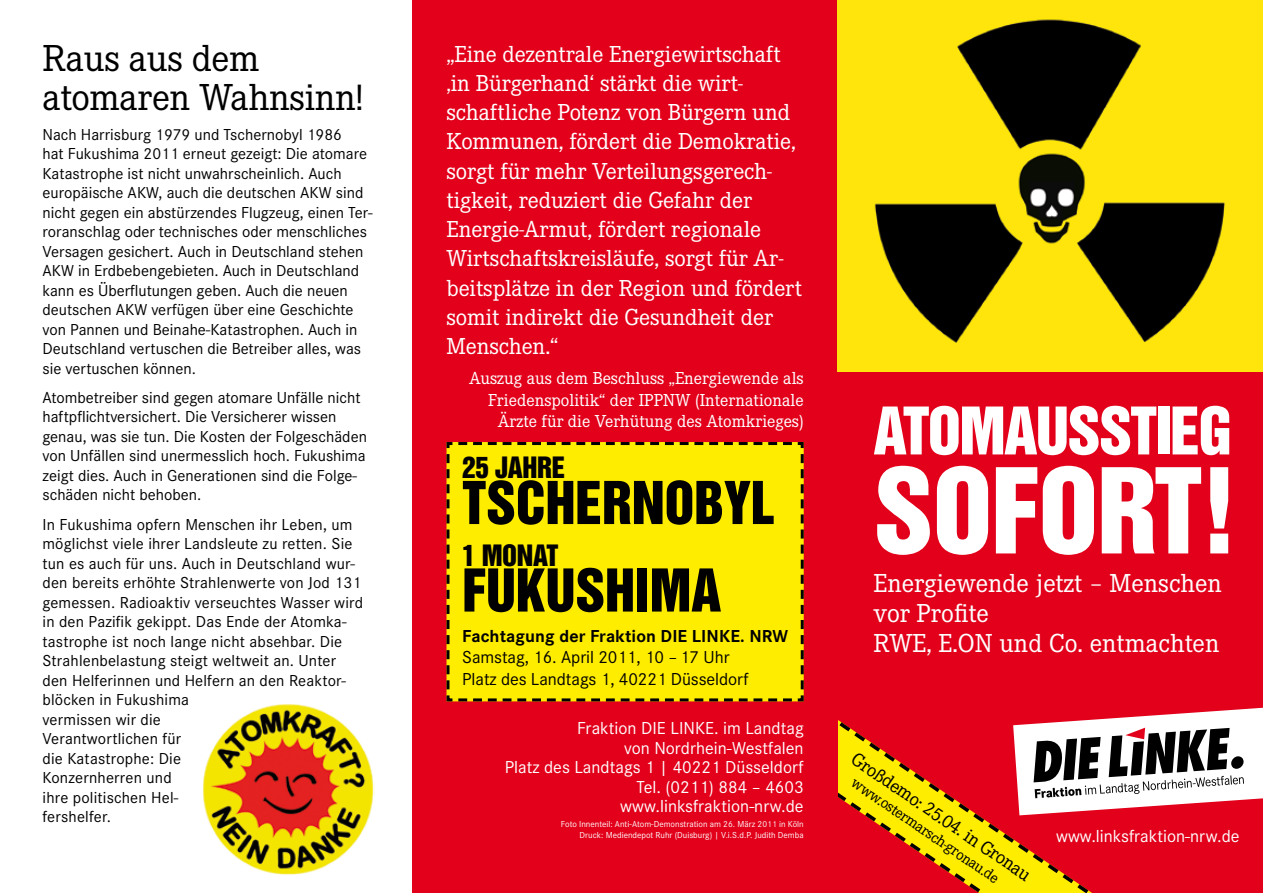
<style>
.page{position:relative;width:1263px;height:893px;background:#fff}
.page>*{position:absolute;margin:0;border:0;box-sizing:border-box;transform-origin:0 0}
.t1{font:108px "Helvetica Inserat LT";letter-spacing:-.01em;color:#fff}
.t2{font:60px "Helvetica Inserat LT";letter-spacing:-.03em;color:#fff}
.t3{font:54px "Helvetica Inserat LT";letter-spacing:-.005em;color:#000}
.t4{font:39px/39px "Corporate E";letter-spacing:-.01em;color:#000}
.t5{font:27px/30px "Corporate E";color:#fff}
.t6{font:27px "Helvetica Inserat LT";letter-spacing:-.015em;color:#000}
.t7{font:24px/29.2px "Corporate E";letter-spacing:-.005em;color:#fff}
.t8{font:19.5px "Corporate E";color:#000}
.t9{font:18px/19.5px "Corporate S";color:#fff;text-align:right}
.t10{font:18px/21.6px "Corporate E";color:#fff;text-align:right}
.t11{font:18px/21.6px "Corporate S";letter-spacing:-.005em;color:#000}
.t12{font:700 18px "Corporate S";letter-spacing:.005em;color:#000}
.t13{font:16.5px/19.5px "Corporate S";color:#000}
.t14{font:15.75px "Corporate E";color:#000}
.t15{font:9px/10.8px "Corporate S";color:#fff;text-align:right}
</style>
<div class="page">
<div style="left:595px;top:0;width:668px;height:893px;background:#e2001a"></div>
<div style="left:412px;top:0;width:426px;height:893px;background:#e2001a"></div>
<svg style="left:838px;top:708px;width:425px;height:185px"></svg>
<img style="left:203px;top:704px;width:171px;height:171px">
<img style="left:838px;top:0;width:425px;height:371px">
<div style="left:446px;top:442px;width:358px;height:260px;background:#ffed00"></div>
<h3 class="t4" style="left:43px;top:40px;width:323px">Raus aus dem atomaren Wahnsinn!</h3>
<p class="t13" style="left:43px;top:124px;width:331px">Nach Harrisburg 1979 und Tschernobyl 1986<br>hat Fukushima 2011 erneut gezeigt: Die atomare Katastrophe ist nicht unwahrscheinlich. Auch europäische AKW, auch die deutschen AKW sind nicht gegen ein abstürzendes Flugzeug, einen Ter&shy;roranschlag oder technisches oder menschliches Versagen gesichert. Auch in Deutschland stehen AKW in Erdbebengebieten. Auch in Deutschland kann es Überflutungen geben. Auch die neuen deutschen AKW verfügen über eine Geschichte von Pannen und Beinahe-Katastrophen. Auch in Deutschland vertuschen die Betreiber alles, was sie vertuschen können.</p>
<p class="t13" style="left:43px;top:388px;width:326px">Atombetreiber sind gegen atomare Unfälle nicht haftpflichtversichert. Die Versicherer wissen genau, was sie tun. Die Kosten der Folgeschäden von Unfällen sind unermesslich hoch. Fukushima zeigt dies. Auch in Generationen sind die Folge&shy;schäden nicht behoben.</p>
<p class="t13" style="left:43px;top:514px;width:322px">In Fukushima opfern Menschen ihr Leben, um möglichst viele ihrer Landsleute zu retten. Sie tun es auch für uns. Auch in Deutschland wur&shy;den bereits erhöhte Strahlenwerte von Jod 131 gemessen. Radioaktiv verseuchtes Wasser wird in den Pazifik gekippt. Das Ende der Atomka&shy;tastrophe ist noch lange nicht absehbar. Die Strahlenbelastung steigt weltweit an. Unter den Helferinnen und Helfern an den Reaktor&shy;blöcken in Fukushima<br>vermissen wir die<br>Verantwortlichen für<br>die Katastrophe: Die<br>Konzernherren und<br>ihre politischen Hel-<br>fershelfer.</p>
<p class="t7" style="left:446px;top:39px;width:357px">„Eine dezentrale Energiewirtschaft ‚in Bürgerhand‘ stärkt die wirt&shy;schaftliche Potenz von Bürgern und Kommunen, fördert die Demokratie, sorgt für mehr Verteilungsgerech&shy;tigkeit, reduziert die Gefahr der Energie-Armut, fördert regionale Wirtschaftskreisläufe, sorgt für Ar&shy;beitsplätze in der Region und fördert somit indirekt die Gesundheit der Menschen.“</p>
<p class="t10" style="left:469px;top:368px;width:336px">Auszug aus dem Beschluss „Energiewende als<br>Friedenspolitik“ der IPPNW (Internationale<br>Ärzte für die Verhütung des Atomkrieges)</p>
<h3 class="t6" style="left:462px;top:451px;width:104px">25 JAHRE</h3>
<h3 class="t3" style="left:462px;top:471px;width:314px">TSCHERNOBYL</h3>
<h3 class="t6" style="left:462px;top:539px;width:98px">1 MONAT</h3>
<h3 class="t3" style="left:462px;top:558px;width:260px">FUKUSHIMA</h3>
<p class="t12" style="left:462px;top:625px;width:327px">Fachtagung der Fraktion DIE LINKE. NRW</p>
<p class="t11" style="left:462px;top:647px;width:288px">Samstag, 16. April 2011, 10 – 17 Uhr<br>Platz des Landtags 1, 40221 Düsseldorf</p>
<p class="t9" style="left:505px;top:719px;width:300px">Fraktion DIE LINKE. im Landtag<br>von Nordrhein-Westfalen<br>Platz des Landtags 1 | 40221 Düsseldorf<br>Tel. (0211) 884 – 4603 www.linksfraktion-nrw.de</p>
<p class="t15" style="left:561px;top:819px;width:244px">Foto Innenteil: Anti-Atom-Demonstration am 26. März 2011 in Köln<br>Druck: Mediendepot Ruhr (Duisburg) | V.i.S.d.P. Judith Demba</p>
<h2 class="t2" style="left:873px;top:395px;width:360px">ATOMAUSSTIEG</h2>
<h1 class="t1" style="left:873px;top:446px;width:365px">SOFORT!</h1>
<h3 class="t5" style="left:873px;top:568px;width:350px">Energiewende jetzt – Menschen vor Profite<br>RWE, E.ON und Co. entmachten</h3>
<p class="t8" style="left:859px;top:748px;width:214px;rotate:34deg">Großdemo: 25.04. in Gronau</p>
<p class="t14" style="left:858px;top:774px;width:176px;rotate:34deg">www.ostermarsch-gronau.de</p>
<p class="t9" style="left:1056px;top:826px;width:185px">www.linksfraktion-nrw.de</p>
</div>
